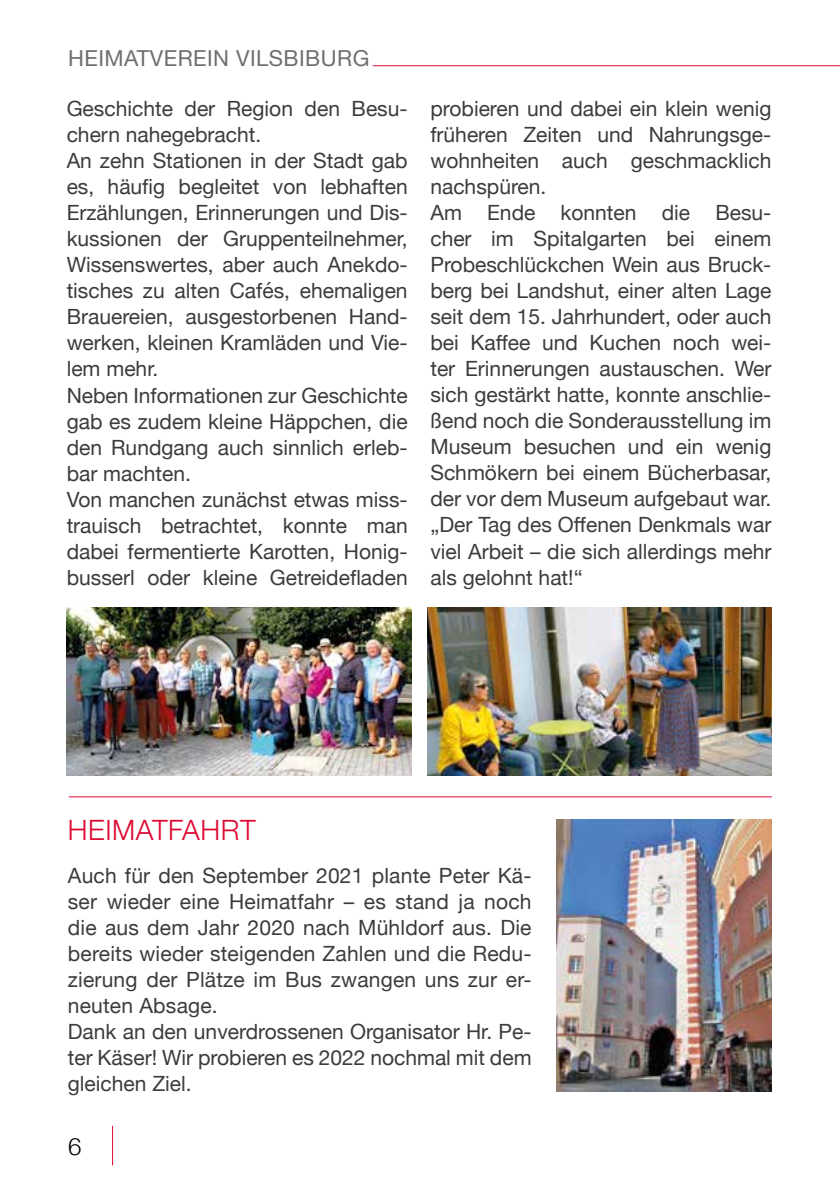
<style>
.page{position:relative;width:840px;height:1191px;background:#fff}
.page>*{position:absolute;margin:0;border:0;box-sizing:border-box;transform-origin:0 0}
.t1{font:300 28px "Helvetica Neue";letter-spacing:.02em;color:#dc0a33}
.t2{font:300 24px "Helvetica Neue";color:#000}
.t3{font:22px "Helvetica Neue";letter-spacing:.02em;color:#706f6f}
.t4{font:21px/26px "Helvetica Neue";color:#3c3c3b}
</style>
<div class="page">
<hr style="left:112px;top:1125px;width:1px;height:40px;background:#dc0a33">
<hr style="left:372px;top:65px;width:467px;height:1px;background:#dc0a33">
<hr style="left:69px;top:796px;width:702px;height:1px;background:#dc0a33">
<img style="left:556px;top:819px;width:215px;height:272px">
<img style="left:67px;top:607px;width:344px;height:168px">
<img style="left:427px;top:607px;width:344px;height:168px">
<p class="t3" style="left:68px;top:42px;width:302px">HEIMATVEREIN VILSBIBURG</p>
<p class="t4" style="left:67px;top:97px;width:342px">Geschichte der Region den Besu&shy;chern nahegebracht.<br>An zehn Stationen in der Stadt gab es, häufig begleitet von lebhaften<br>Erzählungen, Erinnerungen und Dis&shy;kussionen der Gruppenteilnehmer,<br>Wissenswertes, aber auch Anekdo&shy;tisches zu alten Cafés, ehemaligen<br>Brauereien, ausgestorbenen Hand&shy;werken, kleinen Kramläden und Vie&shy;lem mehr.<br>Neben Informationen zur Geschichte gab es zudem kleine Häppchen, die den Rundgang auch sinnlich erleb&shy;bar machten.<br>Von manchen zunächst etwas miss&shy;trauisch betrachtet, konnte man dabei fermentierte Karotten, Honig&shy;busserl oder kleine Getreidefladen</p>
<p class="t4" style="left:430px;top:97px;width:342px">probieren und dabei ein klein wenig früheren Zeiten und Nahrungsge&shy;wohnheiten auch geschmacklich nachspüren.<br>Am Ende konnten die Besu&shy;cher im Spitalgarten bei einem<br>Probeschlückchen Wein aus Bruck&shy;berg bei Landshut, einer alten Lage seit dem 15. Jahrhundert, oder auch bei Kaffee und Kuchen noch wei&shy;ter Erinnerungen austauschen. Wer sich gestärkt hatte, konnte anschlie&shy;ßend noch die Sonderausstellung im<br>Museum besuchen und ein wenig<br>Schmökern bei einem Bücherbasar, der vor dem Museum aufgebaut war. „Der Tag des Offenen Denkmals war viel Arbeit – die sich allerdings mehr als gelohnt hat!“</p>
<h1 class="t1" style="left:68px;top:807px;width:189px">HEIMATFAHRT</h1>
<p class="t4" style="left:68px;top:864px;width:465px">Auch für den September 2021 plante Peter Kä&shy;ser wieder eine Heimatfahr – es stand ja noch die aus dem Jahr 2020 nach Mühldorf aus. Die bereits wieder steigenden Zahlen und die Redu&shy;zierung der Plätze im Bus zwangen uns zur er&shy;neuten Absage.<br>Dank an den unverdrossenen Organisator Hr. Pe&shy;ter Käser! Wir probieren es 2022 nochmal mit dem gleichen Ziel.</p>
<p class="t2" style="left:68px;top:1126px;width:15px">6</p>
</div>
